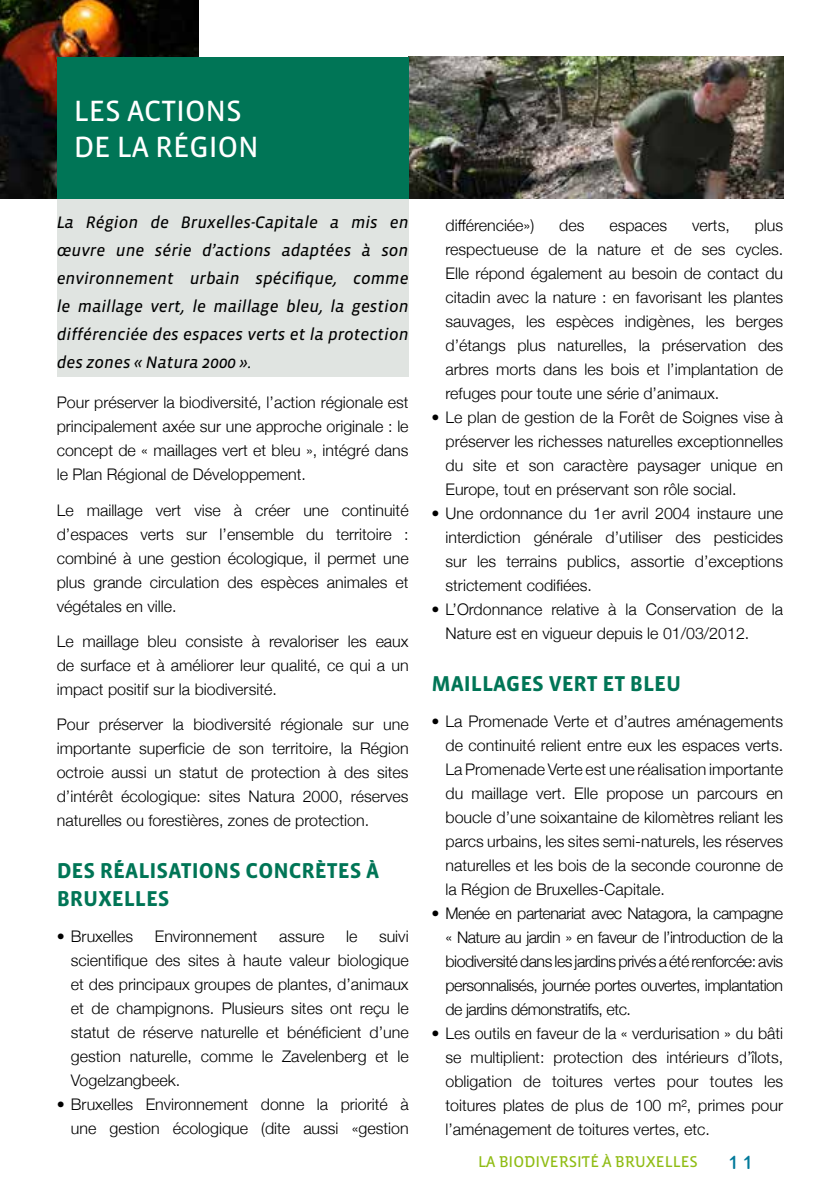
<style>
.page{position:relative;width:840px;height:1191px;background:#fff}
.page>*{position:absolute;margin:0;border:0;box-sizing:border-box;transform-origin:0 0}
.t1{font:30px/36px "Vista Sans Reg";color:#fff}
.t2{font:700 22px/28px "Vista Sans";color:#007556}
.t3{font:italic 17px/28px "Vista Sans Reg";color:#000;text-align:justify}
.t4{font:300 16px/24px "Helvetica Neue";color:#000;text-align:justify}
.t5{font:16px "Vista Sans Alt Reg";color:#8fbc13}
.s1{font-family:"Cholla Unicase";font-size:28px;color:#00799a}
</style>
<div class="page">
<div style="left:57px;top:196px;width:351px;height:181px;background:#e0e4e1"></div>
<img style="left:0;top:0;width:198px;height:198px">
<img style="left:408px;top:57px;width:374px;height:141px">
<div style="left:57px;top:57px;width:351px;height:141px;background:#007556"></div>
<h1 class="t1" style="left:74px;top:93px;width:186px">LES ACTIONS<br>DE LA RÉGION</h1>
<p class="t3" style="left:57px;top:209px;width:353px">La Région de Bruxelles-Capitale a mis en œuvre une série d’actions adaptées à son environnement urbain spécifique, comme le maillage vert, le maillage bleu, la gestion différenciée des espaces verts et la protection des zones « Natura 2000 ».</p>
<p class="t4" style="left:57px;top:389px;width:353px">Pour préserver la biodiversité, l’action régionale est principalement axée sur une approche originale : le concept de « maillages vert et bleu », intégré dans le Plan Régional de Développement.</p>
<p class="t4" style="left:57px;top:497px;width:353px">Le maillage vert vise à créer une continuité d’espaces verts sur l’ensemble du territoire : combiné à une gestion écologique, il permet une plus grande circulation des espèces animales et végétales en ville.</p>
<p class="t4" style="left:57px;top:628px;width:353px">Le maillage bleu consiste à revaloriser les eaux de surface et à améliorer leur qualité, ce qui a un impact positif sur la biodiversité.</p>
<p class="t4" style="left:57px;top:711px;width:353px">Pour préserver la biodiversité régionale sur une importante superficie de son territoire, la Région octroie aussi un statut de protection à des sites d’intérêt écologique: sites Natura 2000, réserves naturelles ou forestières, zones de protection.</p>
<h2 class="t2" style="left:57px;top:857px;width:324px">DES RÉALISATIONS CONCRÈTES À<br>BRUXELLES</h2>
<p class="t4" style="left:57px;top:923px;width:78px">• Bruxelles</p>
<p class="t4" style="left:155px;top:923px;width:104px">Environnement</p>
<p class="t4" style="left:279px;top:923px;width:47px">assure</p>
<p class="t4" style="left:346px;top:923px;width:13px">le</p>
<p class="t4" style="left:71px;top:923px;width:339px;text-indent:308px">suivi scientifique des sites à haute valeur biologique et des principaux groupes de plantes, d’animaux et de champignons. Plusieurs sites ont reçu le statut de réserve naturelle et bénéficient d’une gestion naturelle, comme le Zavelenberg et le Vogelzangbeek.</p>
<p class="t4" style="left:57px;top:1091px;width:353px;text-align:right">• Bruxelles Environnement donne la priorité à une gestion écologique (dite aussi «gestion</p>
<p class="t4" style="left:445px;top:212px;width:90px">différenciée»)</p>
<p class="t4" style="left:559px;top:212px;width:27px">des</p>
<p class="t4" style="left:609px;top:212px;width:59px">espaces</p>
<p class="t4" style="left:691px;top:212px;width:39px">verts,</p>
<p class="t4" style="left:445px;top:212px;width:339px;text-indent:309px">plus respectueuse de la nature et de ses cycles.<br>Elle répond également au besoin de contact du citadin avec la nature : en favorisant les plantes sauvages, les espèces indigènes, les berges d’étangs plus naturelles, la préservation des arbres morts dans les bois et l’implantation de refuges pour toute une série d’animaux.</p>
<p class="t4" style="left:445px;top:404px;width:339px;text-indent:-14px">• Le plan de gestion de la Forêt de Soignes vise à préserver les richesses naturelles exceptionnelles du site et son caractère paysager unique en Europe, tout en préservant son rôle social.</p>
<p class="t4" style="left:445px;top:500px;width:339px;text-indent:-14px">• Une ordonnance du 1er avril 2004 instaure une interdiction générale d’utiliser des pesticides sur les terrains publics, assortie d’exceptions strictement codifiées.</p>
<p class="t4" style="left:445px;top:596px;width:339px;text-indent:-14px">• L’Ordonnance relative à la Conservation de la<br>Nature est en vigueur depuis le 01/03/2012.</p>
<h2 class="t2" style="left:431px;top:670px;width:251px">MAILLAGES VERT ET BLEU</h2>
<p class="t4" style="left:445px;top:707px;width:339px;text-indent:-14px">• La Promenade Verte et d’autres aménagements de continuité relient entre eux les espaces verts.<br>La Promenade Verte est une réalisation importante du maillage vert. Elle propose un parcours en boucle d’une soixantaine de kilomètres reliant les parcs urbains, les sites semi-naturels, les réserves naturelles et les bois de la seconde couronne de la Région de Bruxelles-Capitale.</p>
<p class="t4" style="left:445px;top:899px;width:339px;text-indent:-14px">• Menée en partenariat avec Natagora, la campagne « Nature au jardin » en faveur de l’introduction de la biodiversité dans les jardins privés a été renforcée: avis personnalisés, journée portes ouvertes, implantation de jardins démonstratifs, etc.</p>
<p class="t4" style="left:445px;top:1019px;width:339px;text-indent:-14px">• Les outils en faveur de la « verdurisation » du bâti se multiplient: protection des intérieurs d’îlots, obligation de toitures vertes pour toutes les toitures plates de plus de 100 m², primes pour l’aménagement de toitures vertes, etc.</p>
<p class="t5" style="left:478px;top:1153px;width:278px">LA BIODIVERSITÉ À BRUXELLES <span class="s1">11</span></p>
</div>
